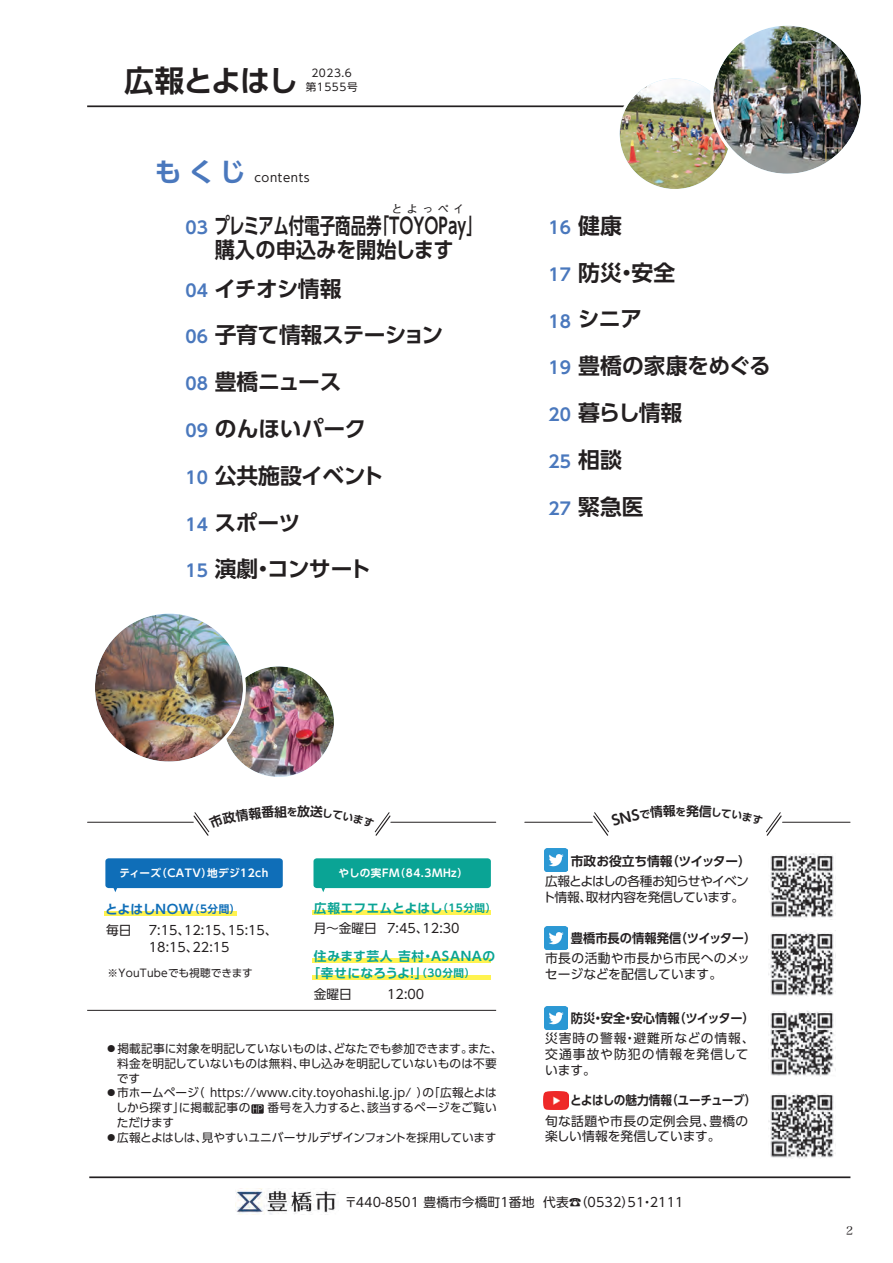
<style>
.page{position:relative;width:893px;height:1263px;background:#fff}
.page>*{position:absolute;margin:0;border:0;box-sizing:border-box;transform-origin:0 0}
.t1{font:700 30px "UD Shin Go Pr 6 N De";letter-spacing:-.04em;color:#231f20}
.t2{font:700 26.55px "UD Shin Go Pr 6 N De";color:#4a78bd}
.t3{font:700 21.75px/46.8px "UD Shin Go Pr 6 N De";letter-spacing:-.01em;color:#231f20}
.t4{font:700 21.75px "UD Shin Go Pr 6 N De";letter-spacing:-.01em;color:#231f20;scale:.71 1}
.t5{font:700 21.75px/38.8px "UD Shin Go Pr 6 N De";letter-spacing:-.01em;color:#231f20;scale:.93 1}
.t6{font:700 16.95px "UD Shin Go Pr 6 N De";color:#4a78bd}
.t7{font:12.75px/15.9px "UD Shin Go Pr 6 N";letter-spacing:.005em;color:#231f20}
.t8{font:12.75px/15.9px "UD Shin Go Pr 6 N";letter-spacing:.075em;color:#231f20}
.t9{font:12.75px/15.9px "UD Shin Go Pr 6 N";letter-spacing:-.05em;color:#231f20}
.t10{font:700 12.75px "UD Shin Go Pr 6 N De";letter-spacing:-.005em;color:#231f20;scale:.96 1}
.t11{font:700 12.75px/17px "UD Shin Go Pr 6 N De";letter-spacing:.05em;color:#0aa495}
.t12{font:700 12.75px "UD Shin Go Pr 6 N De";letter-spacing:-.005em;color:#231f20;scale:.91 1}
.t13{font:700 12.75px "UD Shin Go Pr 6 N De";letter-spacing:.01em;color:#0aa495}
.t14{font:700 12.75px "UD Shin Go Pr 6 N De";letter-spacing:-.005em;color:#231f20}
.t15{font:700 12.75px "UD Shin Go Pr 6 N De";letter-spacing:.005em;color:#0f6eb8}
.t16{font:11.7px "UD Shin Go Pr 6 N";letter-spacing:.005em;color:#231f20}
.t17{font:11.7px/14.9px "UD Shin Go Pr 6 N";letter-spacing:-.015em;color:#231f20}
.t18{font:11.7px "UD Shin Go Pr 6 N";letter-spacing:.055em;color:#231f20}
.t19{font:11.7px "Hira Min Pro W3";color:#231f20}
.t20{font:700 10.95px "UD Shin Go Pr 6 N De";letter-spacing:.42em;color:#231f20}
.t21{font:700 10.65px "UD Shin Go Pr 6 N De";letter-spacing:.05em;color:#fff}
.t22{font:10.65px "UD Shin Go Pr 6 N";letter-spacing:.025em;color:#231f20}
.t23{font:10.65px/13.8px "UD Shin Go Pr 6 N";letter-spacing:.05em;color:#231f20;text-align:center}
.t24{font:700 10.65px "UD Shin Go Pr 6 N De";color:#231f20}
.s1{font-size:16.95px;color:#4a78bd}
.s2{font-size:21.75px;color:#231f20}
.s3{font-size:10.65px}
</style>
<div class="page">
<hr style="left:87px;top:105px;width:572px;height:2px;background:#231f20">
<img style="left:620px;top:78px;width:110px;height:111px;border-radius:54px">
<div style="left:617px;top:75px;width:116px;height:117px;border:3px solid #fff;border-radius:50%"></div>
<img style="left:223px;top:666px;width:111px;height:111px;border-radius:55px">
<div style="left:220px;top:663px;width:117px;height:117px;border:3px solid #fff;border-radius:50%"></div>
<svg style="left:712px;top:24px;width:151px;height:151px"></svg>
<img style="left:713px;top:26px;width:148px;height:148px;border-radius:74px">
<div style="left:710px;top:23px;width:154px;height:154px;border:3px solid #fff;border-radius:50%"></div>
<svg style="left:93px;top:612px;width:151px;height:151px"></svg>
<img style="left:95px;top:614px;width:148px;height:147px;border-radius:73px">
<div style="left:92px;top:611px;width:154px;height:154px;border:3px solid #fff;border-radius:50%"></div>
<hr style="left:89px;top:1176px;width:761px;height:2px;background:#231f20">
<hr style="left:87px;top:1010px;width:409px;height:1px;background:#231f20">
<div style="left:313px;top:858px;width:178px;height:30px;background:#0aa495;border-radius:3px"></div>
<svg style="left:320px;top:888px;width:6px;height:4px"></svg>
<div style="left:312px;top:910px;width:178px;height:5px;background:#fff34f"></div>
<div style="left:312px;top:958px;width:178px;height:5px;background:#fff34f"></div>
<div style="left:312px;top:975px;width:178px;height:5px;background:#fff34f"></div>
<svg style="left:251px;top:1104px;width:13px;height:10px"></svg>
<svg style="left:253px;top:1105px;width:9px;height:8px"></svg>
<div style="left:105px;top:858px;width:178px;height:30px;background:#0f6eb8;border-radius:3px"></div>
<svg style="left:113px;top:888px;width:5px;height:4px"></svg>
<div style="left:104px;top:911px;width:133px;height:5px;background:#fff34f"></div>
<img style="left:769px;top:1093px;width:65px;height:65px">
<img style="left:544px;top:1092px;width:24px;height:17px">
<img style="left:770px;top:1010px;width:65px;height:67px">
<img style="left:544px;top:1006px;width:23px;height:23px">
<img style="left:769px;top:853px;width:65px;height:65px">
<img style="left:544px;top:849px;width:23px;height:23px">
<img style="left:770px;top:931px;width:64px;height:66px">
<img style="left:544px;top:926px;width:23px;height:23px">
<img style="left:236px;top:1188px;width:103px;height:26px">
<svg style="left:524px;top:812px;width:327px;height:24px"></svg>
<svg style="left:87px;top:812px;width:409px;height:24px"></svg>
<h1 class="t1" style="left:124px;top:56px;width:175px">広報とよはし</h1>
<p class="t23" style="left:306px;top:66px;width:53px">2023.6第1555号</p>
<h2 class="t2" style="left:155px;top:150px;width:92px">も く じ</h2>
<p class="t18" style="left:254px;top:168px;width:57px">contents</p>
<p class="t20" style="left:391px;top:200px;width:74px">とよっペイ</p>
<h3 class="t5" style="left:185px;top:230px;width:290px;text-indent:29px">購入の申込みを開始します<br><span class="s1">04</span> イチオシ情報</h3>
<h3 class="t3" style="left:185px;top:311px;width:259px"><span class="s1">06</span> 子育て情報ステーション<br><span class="s1">08</span> 豊橋ニュース<br><span class="s1">09</span> のんほいパーク<br><span class="s1">10</span> 公共施設イベント<br><span class="s1">14</span> スポーツ<br><span class="s1">15</span> 演劇・コンサート</h3>
<h3 class="t4" style="left:185px;top:208px;width:419px"><span class="s1">03</span> プレミアム付電子商品券「TOYOPay」</h3>
<h3 class="t6" style="left:549px;top:214px;width:75px">16 <span class="s2">健康</span></h3>
<h3 class="t3" style="left:549px;top:248px;width:224px"><span class="s1">17</span> 防災・安全<br><span class="s1">18</span> シニア<br><span class="s1">19</span> 豊橋の家康をめぐる<br><span class="s1">20</span> 暮らし情報</h3>
<h3 class="t6" style="left:549px;top:448px;width:75px">25 <span class="s2">相談</span></h3>
<h3 class="t3" style="left:549px;top:482px;width:97px"><span class="s1">27</span> 緊急医</h3>
<p class="t24" style="left:287px;top:804px;width:12px">を</p>
<p class="t21" style="left:120px;top:865px;width:150px">ティーズ（CATV）地デジ12ch</p>
<p class="t15" style="left:105px;top:899px;width:137px">とよはしNOW<span class="s3">（5分間）</span></p>
<p class="t7" style="left:106px;top:921px;width:27px">毎日</p>
<p class="t7" style="left:149px;top:921px;width:130px;line-height:17px">7:15、12:15、15:15、<br>18:15、22:15</p>
<p class="t22" style="left:108px;top:964px;width:147px">※YouTubeでも視聴できます</p>
<p class="t21" style="left:339px;top:865px;width:131px">やしの実FM（84.3MHz）</p>
<p class="t13" style="left:314px;top:898px;width:184px">広報エフエムとよはし<span class="s3">（15分間）</span></p>
<p class="t7" style="left:314px;top:920px;width:147px">月〜金曜日 7:45、12:30</p>
<p class="t11" style="left:307px;top:947px;width:189px;text-indent:7px">住みます芸人 吉村・ASANAの「幸せになろうよ！」<span class="s3">（30分間）</span></p>
<p class="t7" style="left:314px;top:986px;width:40px">金曜日</p>
<p class="t7" style="left:387px;top:986px;width:39px">12:00</p>
<p class="t16" style="left:105px;top:1039px;width:399px">⃝掲載記事に対象を明記していないものは、どなたでも参加できます。また、</p>
<p class="t16" style="left:117px;top:1054px;width:381px">料金を明記していないものは無料、申し込みを明記していないものは不要</p>
<p class="t16" style="left:117px;top:1068px;width:25px">です</p>
<p class="t16" style="left:105px;top:1083px;width:393px">⃝市ホームページ（ https://www.city.toyohashi.lg.jp/ ）の「広報とよは</p>
<p class="t16" style="left:116px;top:1098px;width:136px">しから探す」に掲載記事の</p>
<p class="t16" style="left:267px;top:1098px;width:231px">番号を入力すると、該当するページをご覧い</p>
<p class="t17" style="left:105px;top:1115px;width:393px;text-indent:12px">ただけます<br>⃝広報とよはしは、見やすいユニバーサルデザインフォントを採用しています</p>
<p class="t14" style="left:686px;top:800px;width:14px">発</p>
<p class="t14" style="left:571px;top:850px;width:182px">市政お役立ち情報（ツイッター）</p>
<p class="t9" style="left:543px;top:872px;width:208px">広報とよはしの各種お知らせやイベント情報、取材内容を発信しています。</p>
<p class="t10" style="left:571px;top:928px;width:195px">豊橋市長の情報発信（ツイッター）</p>
<p class="t7" style="left:545px;top:950px;width:206px">市長の活動や市長から市民へのメッセージなどを配信しています。</p>
<p class="t10" style="left:571px;top:1008px;width:193px">防災・安全・安心情報（ツイッター）</p>
<p class="t8" style="left:545px;top:1030px;width:211px">災害時の警報・避難所などの情報、交通事故や防犯の情報を発信しています。</p>
<p class="t12" style="left:570px;top:1090px;width:206px">とよはしの魅力情報（ユーチューブ）</p>
<p class="t7" style="left:545px;top:1112px;width:204px">旬な話題や市長の定例会見、豊橋の楽しい情報を発信しています。</p>
<p class="t7" style="left:345px;top:1194px;width:341px">〒440-8501 豊橋市今橋町1番地 代表☎（0532）51・2111</p>
<p class="t19" style="left:846px;top:1220px;width:8px">2</p>
</div>
